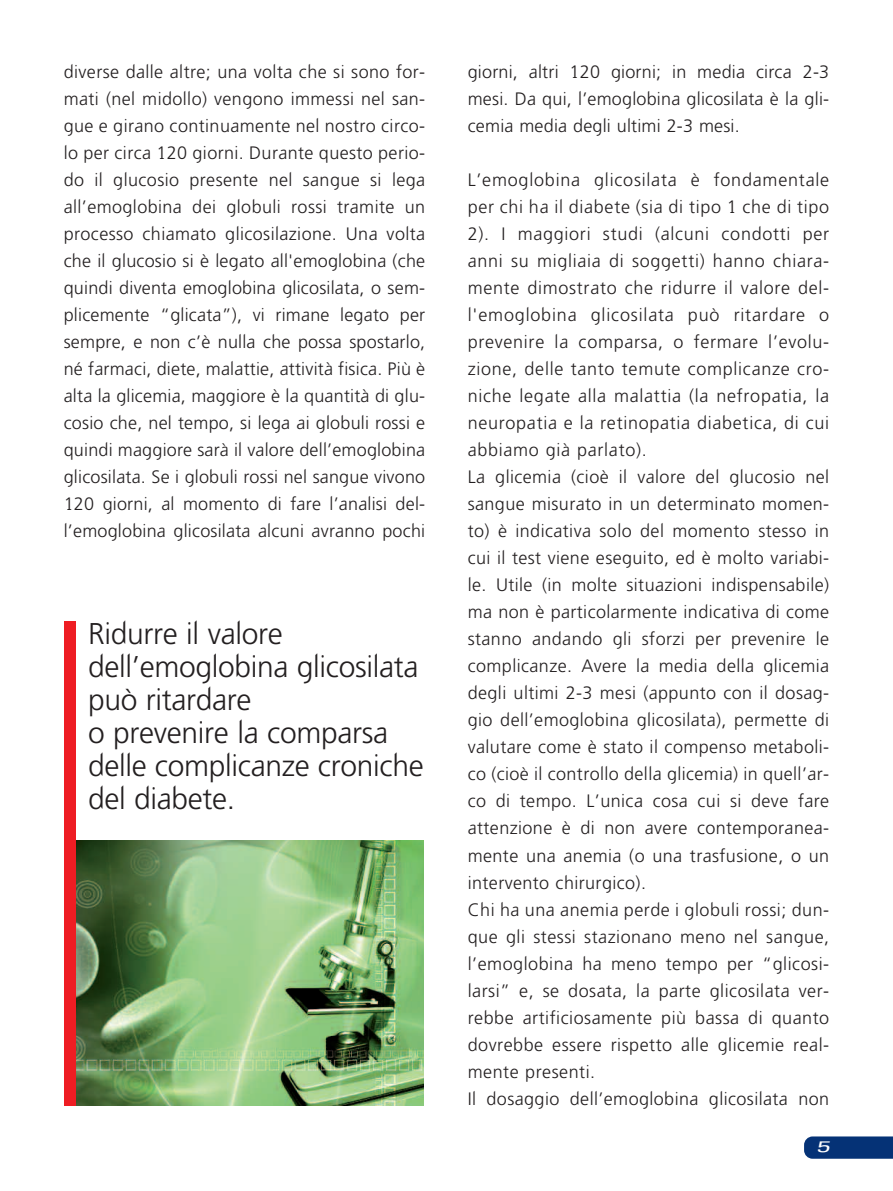
<style>
.page{position:relative;width:893px;height:1191px;background:#fff}
.page>*{position:absolute;margin:0;border:0;box-sizing:border-box;transform-origin:0 0}
.t1{font:300 30px/33px "Freeway";letter-spacing:-.01em;color:#231f20}
.t2{font:300 18px/27px "Freeway";letter-spacing:.02em;color:#231f20;text-align:justify}
.t3{font:italic 15px "Evangelic";color:#fff}
</style>
<div class="page">
<hr style="left:0;top:116px;width:1px;height:498px;background:#00aeef">
<div style="left:804px;top:1136px;width:89px;height:22px;background:#053276"></div>
<img style="left:76px;top:840px;width:348px;height:266px">
<div style="left:64px;top:621px;width:12px;height:485px;background:#ee1d23"></div>
<p class="t2" style="left:64px;top:58px;width:363px">diverse dalle altre; una volta che si sono for&shy;mati (nel midollo) vengono immessi nel san&shy;gue e girano continuamente nel nostro circo&shy;lo per circa 120 giorni. Durante questo perio&shy;do il glucosio presente nel sangue si lega all’emoglobina dei globuli rossi tramite un processo chiamato glicosilazione. Una volta che il glucosio si è legato all'emoglobina (che quindi diventa emoglobina glicosilata, o sem&shy;plicemente “glicata”), vi rimane legato per sempre, e non c’è nulla che possa spostarlo, né farmaci, diete, malattie, attività fisica. Più è alta la glicemia, maggiore è la quantità di glu&shy;cosio che, nel tempo, si lega ai globuli rossi e quindi maggiore sarà il valore dell’emoglobina glicosilata. Se i globuli rossi nel sangue vivono 120 giorni, al momento di fare l’analisi del&shy;l’emoglobina glicosilata alcuni avranno pochi</p>
<p class="t2" style="left:468px;top:58px;width:363px">giorni, altri 120 giorni; in media circa 2-3 mesi. Da qui, l’emoglobina glicosilata è la gli&shy;cemia media degli ultimi 2-3 mesi.</p>
<p class="t2" style="left:468px;top:166px;width:363px;text-align:left">L’emoglobina glicosilata è fondamentale per chi ha il diabete (sia di tipo 1 che di tipo 2). I maggiori studi (alcuni condotti per anni su migliaia di soggetti) hanno chiara&shy;mente dimostrato che ridurre il valore del&shy;l'emoglobina glicosilata può ritardare o prevenire la comparsa, o fermare l’evolu&shy;zione, delle tanto temute complicanze cro&shy;niche legate alla malattia (la nefropatia, la neuropatia e la retinopatia diabetica, di cui abbiamo già parlato).<br>La glicemia (cioè il valore del glucosio nel sangue misurato in un determinato momen&shy;to) è indicativa solo del momento stesso in cui il test viene eseguito, ed è molto variabi&shy;le. Utile (in molte situazioni indispensabile) ma non è particolarmente indicativa di come stanno andando gli sforzi per prevenire le complicanze. Avere la media della glicemia degli ultimi 2-3 mesi (appunto con il dosag&shy;gio dell’emoglobina glicosilata), permette di valutare come è stato il compenso metaboli&shy;co (cioè il controllo della glicemia) in quell’ar&shy;co di tempo. L’unica cosa cui si deve fare attenzione è di non avere contemporanea&shy;mente una anemia (o una trasfusione, o un intervento chirurgico).<br>Chi ha una anemia perde i globuli rossi; dun&shy;que gli stessi stazionano meno nel sangue, l’emoglobina ha meno tempo per “glicosi&shy;larsi” e, se dosata, la parte glicosilata ver&shy;rebbe artificiosamente più bassa di quanto dovrebbe essere rispetto alle glicemie real&shy;mente presenti.<br>Il dosaggio dell’emoglobina glicosilata non</p>
<h1 class="t1" style="left:88px;top:617px;width:337px">Ridurre il valore dell’emoglobina glicosilata può ritardare<br>o prevenire la comparsa delle complicanze croniche del diabete.</h1>
<p class="t3" style="left:816px;top:1137px;width:17px">5</p>
</div>
